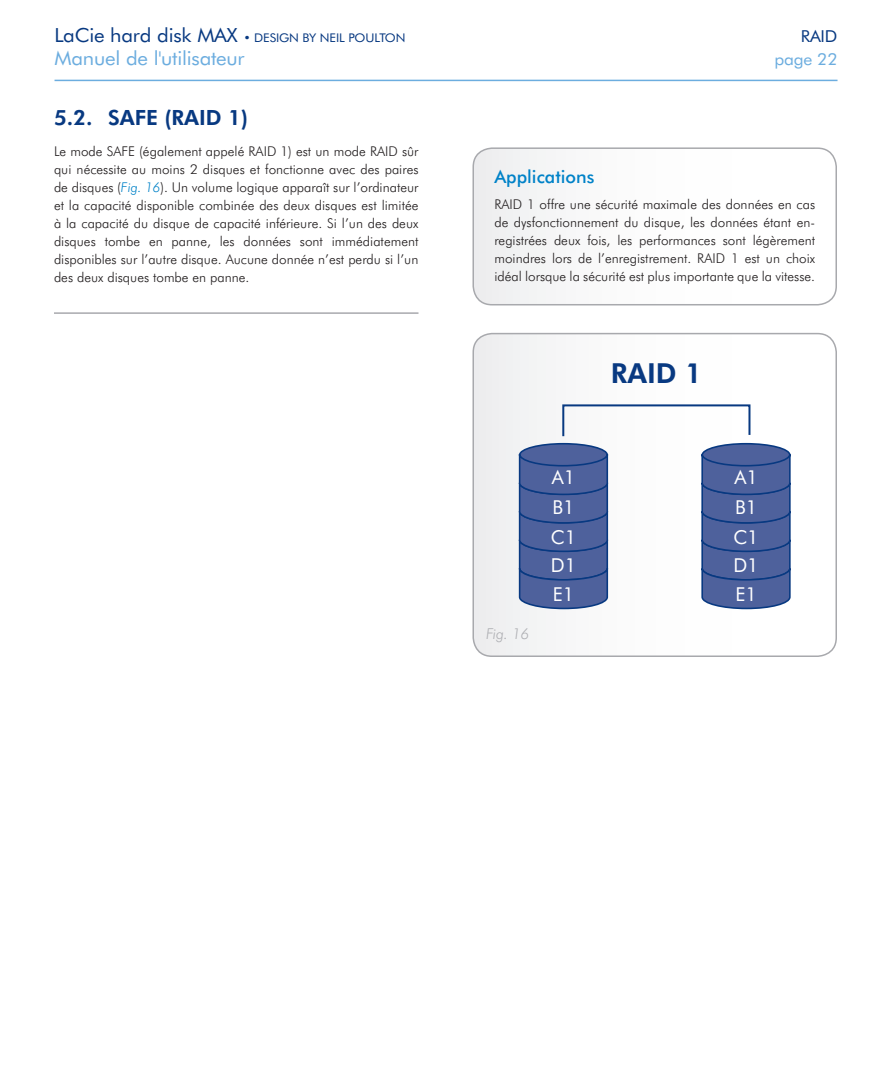
<style>
.page{position:relative;width:891px;height:1080px;background:#fff}
.page>*{position:absolute;margin:0;border:0;box-sizing:border-box;transform-origin:0 0}
.t1{font:800 27.6px "Futura BT";color:#083981}
._1_1_Heading{font:800 21px "Futura BT";color:#083981}
.t2{font:19.5px "Futura BT";letter-spacing:-.01em;color:#6caddf;scale:1.05 1}
.t3{font:19.2px/29.1px "Futura BT";color:#fff;text-align:justify}
._1_1_1_Heading__no_T{font:500 18px "Futura BT";color:#0082c8}
.t4{font:16.5px "Futura BT";letter-spacing:-.01em;color:#6caddf;scale:1.05 1}
.t5{font:16.5px "Futura BT";color:#083981;scale:1.05 1}
.t6{font:italic 300 15px "Futura BT";color:#aeafb3}
.t7{font:300 13.5px/18px "Futura BT";color:#231f20;text-align:justify}
.t8{font:12px "Futura BT";letter-spacing:-.01em;color:#083981;scale:1.05 1}
.s1{font-size:19.5px}
.s2{font-style:italic;color:#0082c8}
</style>
<div class="page">
<hr style="left:55px;top:80px;width:783px;height:1px;background:#6caddf">
<hr style="left:54px;top:312px;width:364px;height:2px;background:#a8a9ad">
<svg style="left:475px;top:334px;width:361px;height:320px"></svg>
<svg style="left:561px;top:403px;width:190px;height:35px"></svg>
<div style="left:520px;top:444px;width:87px;height:23px;background:#4e619c;border-radius:50%"></div>
<div style="left:519px;top:443px;width:89px;height:24px;border:2px solid #083981;border-radius:50%"></div>
<svg style="left:518px;top:453px;width:91px;height:157px;background:#4d639c"></svg>
<div style="left:702px;top:444px;width:88px;height:23px;background:#4e619c;border-radius:50%"></div>
<div style="left:701px;top:443px;width:90px;height:24px;border:2px solid #083981;border-radius:50%"></div>
<svg style="left:701px;top:453px;width:90px;height:157px;background:#4d629c"></svg>
<div style="left:472px;top:333px;width:365px;height:324px;border:2px solid #a8a9ad;border-radius:19px"></div>
<svg style="left:475px;top:150px;width:361px;height:155px"></svg>
<div style="left:472px;top:147px;width:365px;height:158px;border:2px solid #a8a9ad;border-radius:19px"></div>
<p class="t8" style="left:55px;top:30px;width:336px"><span class="s1">LaCie hard disk MAX</span> • DESIGN BY NEIL POULTON</p>
<p class="t5" style="left:801px;top:26px;width:36px">RAID</p>
<h3 class="t2" style="left:55px;top:47px;width:183px">Manuel de l'utilisateur</h3>
<p class="t4" style="left:774px;top:49px;width:62px">page 22</p>
<p class="_1_1_Heading" style="left:54px;top:105px;width:196px">5.2. SAFE (RAID 1)</p>
<p class="t7" style="left:54px;top:142px;width:366px">Le mode SAFE (également appelé RAID 1) est un mode RAID sûr qui nécessite au moins 2 disques et fonctionne avec des paires de disques (<span class="s2">Fig. 16</span>). Un volume logique apparaît sur l’ordinateur et la capacité disponible combinée des deux disques est limitée à la capacité du disque de capacité inférieure. Si l’un des deux disques tombe en panne, les données sont immédiatement disponibles sur l’autre disque. Aucune donnée n’est perdu si l’un des deux disques tombe en panne.</p>
<p class="_1_1_1_Heading__no_T" style="left:494px;top:166px;width:101px">Applications</p>
<p class="t7" style="left:494px;top:195px;width:322px">RAID 1 offre une sécurité maximale des données en cas de dysfonctionnement du disque, les données étant en&shy;registrées deux fois, les performances sont légèrement moindres lors de l’enregistrement. RAID 1 est un choix idéal lorsque la sécurité est plus importante que la vitesse.</p>
<p class="t1" style="left:611px;top:356px;width:93px">RAID 1</p>
<p class="t6" style="left:486px;top:625px;width:45px">Fig. 16</p>
<p class="t3" style="left:551px;top:463px;width:27px">A1<br>B1<br>C1<br>D1<br>E1</p>
<p class="t3" style="left:733px;top:463px;width:27px">A1<br>B1<br>C1<br>D1<br>E1</p>
</div>
